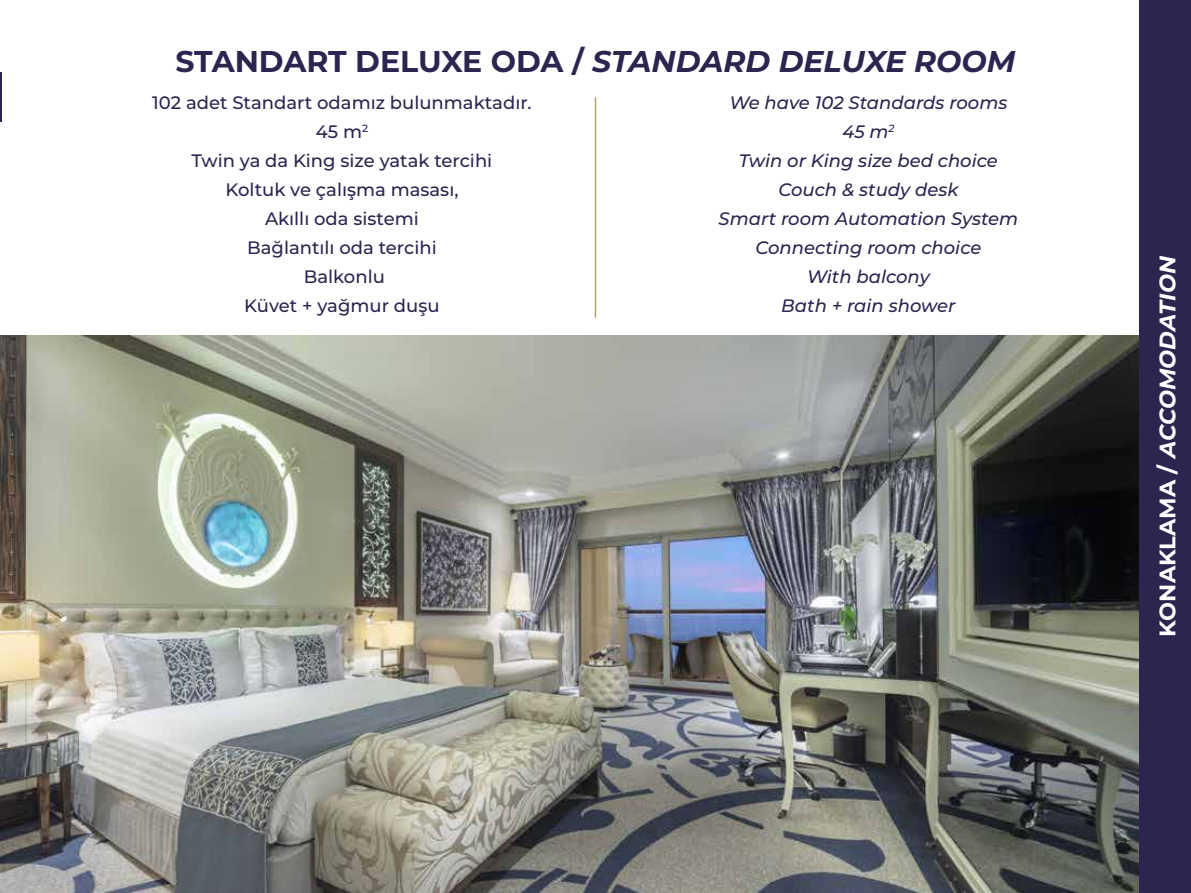
<style>
.page{position:relative;width:1191px;height:893px;background:#fff}
.page>*{position:absolute;margin:0;border:0;box-sizing:border-box;transform-origin:0 0}
.t1{font:700 30px "Montserrat";letter-spacing:-.01em;color:#2b254f}
.t2{font:italic 700 22.5px "Montserrat";color:#fff}
.t3{font:500 18px/29px "Montserrat";color:#2b254f;text-align:center}
.t4{font:italic 500 18px/29px "Montserrat";color:#2b254f;text-align:center}
.s1{font-style:italic}
.s2{font-style:normal}
</style>
<div class="page">
<img style="left:0;top:336px;width:1139px;height:557px">
<hr style="left:0;top:72px;width:1px;height:50px;background:#2b254f">
<hr style="left:595px;top:97px;width:1px;height:221px;background:#b5a06d">
<div style="left:1139px;top:0;width:52px;height:893px;background:#2b254f"></div>
<h1 class="t1" style="left:175px;top:39px;width:841px">STANDART DELUXE ODA / <span class="s1">STANDARD DELUXE ROOM</span></h1>
<p class="t3" style="left:152px;top:87px;width:381px">102 adet Standart odamız bulunmaktadır.<br>45 m<sup>2<br></sup>Twin ya da King size yatak tercihi<br>Koltuk ve çalışma masası,<br>Akıllı oda sistemi<br>Bağlantılı oda tercihi<br>Balkonlu<br>Küvet + yağmur duşu</p>
<p class="t4" style="left:718px;top:87px;width:301px">We have 102 Standards rooms<br>45 m<sup>2<br></sup>Twin or King size bed choice<br>Couch &amp; study desk<br>Smart room Automation System<br>Connecting room choice<br>With balcony<br>Bath + rain shower</p>
<p class="t2" style="left:1151px;top:637px;width:382px;rotate:-90deg"><span class="s2">KONAKLAMA /</span> ACCOMODATION</p>
</div>
